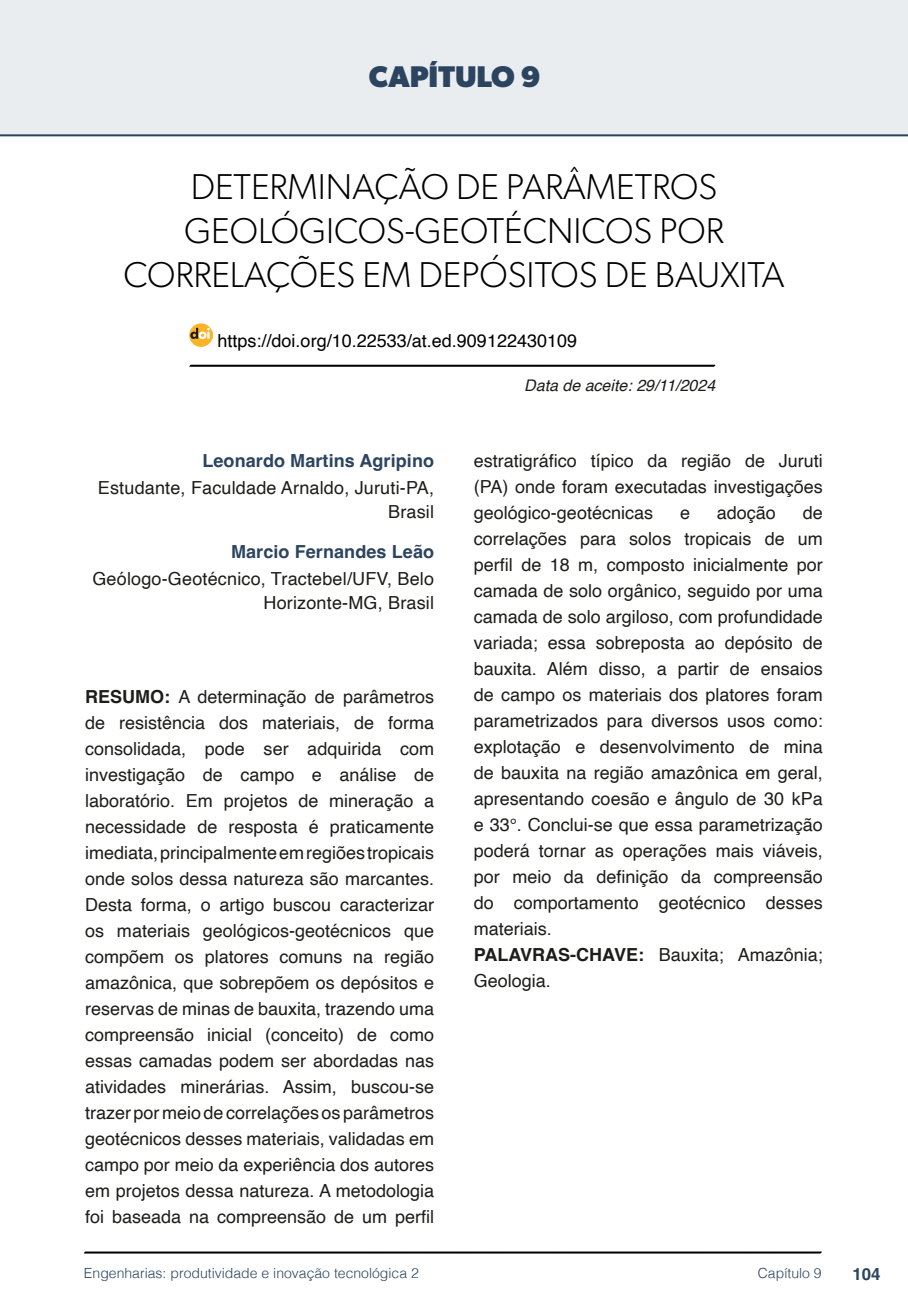
<style>
.page{position:relative;width:908px;height:1304px;background:#fff}
.page>*{position:absolute;margin:0;border:0;box-sizing:border-box;transform-origin:0 0}
.nome_artigos{font:300 36px/44px "Gibson";color:#000;text-align:center}
.capítulos{font:700 30px "Gibson";color:#2b445f}
.Resumos_e_PC_TXT{font:18px/26px "Helvetica";color:#1d1d1b;text-align:justify}
.info_autores{font:18px/24px "Helvetica";letter-spacing:.01em;color:#1d1d1b;text-align:right}
.DOI{font:18px "Helvetica";color:#000}
.nome_autores{font:700 18px "Helvetica";letter-spacing:.005em;color:#2b445f}
.t1{font:700 16.8px "Helvetica";color:#2b445f}
.data{font:italic 16px "Helvetica";color:#1d1d1b}
.t2{font:300 14px "Helvetica";color:#2b445f}
.s1{font-weight:700}
</style>
<div class="page">
<svg style="left:84px;top:1251px;width:737px;height:3px;background:#515151"></svg>
<div style="left:0;top:0;width:907px;height:136px;background:#eaedf0"></div>
<svg style="left:189px;top:364px;width:526px;height:3px;background:#4f4f4f"></svg>
<img style="left:189px;top:323px;width:23px;height:23px">
<div style="left:44px;top:72px;width:68px;height:61px;background:#eaedf0"></div>
<p class="capítulos" style="left:369px;top:58px;width:173px">CAPÍTULO 9</p>
<p class="nome_artigos" style="left:123px;top:164px;width:662px">DETERMINAÇÃO DE PARÂMETROS<br>GEOLÓGICOS-GEOTÉCNICOS POR<br>CORRELAÇÕES EM DEPÓSITOS DE BAUXITA</p>
<p class="DOI" style="left:217px;top:327px;width:361px">https://doi.org/10.22533/at.ed.909122430109</p>
<p class="nome_autores" style="left:202px;top:450px;width:233px">Leonardo Martins Agripino</p>
<p class="info_autores" style="left:98px;top:477px;width:337px">Estudante, Faculdade Arnaldo, Juruti-PA,<br>Brasil</p>
<p class="nome_autores" style="left:231px;top:540px;width:204px">Marcio Fernandes Leão</p>
<p class="info_autores" style="left:92px;top:567px;width:343px">Geólogo-Geotécnico, Tractebel/UFV, Belo<br>Horizonte-MG, Brasil</p>
<p class="Resumos_e_PC_TXT" style="left:85px;top:684px;width:350px"><span class="s1">RESUMO:</span> A determinação de parâmetros de resistência dos materiais, de forma consolidada, pode ser adquirida com investigação de campo e análise de laboratório. Em projetos de mineração a necessidade de resposta é praticamente imediata, principalmente em regiões tropicais onde solos dessa natureza são marcantes.<br>Desta forma, o artigo buscou caracterizar os materiais geológicos-geotécnicos que compõem os platores comuns na região amazônica, que sobrepõem os depósitos e reservas de minas de bauxita, trazendo uma compreensão inicial (conceito) de como essas camadas podem ser abordadas nas atividades minerárias. Assim, buscou-se trazer por meio de correlações os parâmetros geotécnicos desses materiais, validadas em campo por meio da experiência dos autores em projetos dessa natureza. A metodologia foi baseada na compreensão de um perfil</p>
<p class="data" style="left:524px;top:373px;width:192px">Data de aceite: 29/11/2024</p>
<p class="Resumos_e_PC_TXT" style="left:473px;top:448px;width:350px">estratigráfico típico da região de Juruti (PA) onde foram executadas investigações geológico-geotécnicas</p>
<p class="Resumos_e_PC_TXT" style="left:473px;top:500px;width:350px;text-indent:329px">de correlações para solos tropicais de um perfil de 18 m, composto inicialmente por camada de solo orgânico, seguido por uma camada de solo argiloso, com profundidade variada; essa sobreposta ao depósito de bauxita. Além disso, a partir de ensaios de campo os materiais dos platores foram parametrizados para diversos usos como: explotação e desenvolvimento de mina de bauxita na região amazônica em geral, apresentando coesão e ângulo de 30 kPa e 33°. Conclui-se que essa parametrização poderá tornar as operações mais viáveis, por meio da definição da compreensão do comportamento geotécnico desses materiais.</p>
<p class="Resumos_e_PC_TXT" style="left:473px;top:942px;width:350px"><span class="s1">PALAVRAS-CHAVE:</span> Bauxita; Amazônia;<br>Geologia.</p>
<p class="Resumos_e_PC_TXT" style="left:679px;top:500px;width:12px">e</p>
<p class="Resumos_e_PC_TXT" style="left:716px;top:500px;width:61px">adoção</p>
<p class="t2" style="left:84px;top:1261px;width:336px">Engenharias: produtividade e inovação tecnológica 2</p>
<p class="t2" style="left:757px;top:1261px;width:65px">Capítulo 9</p>
<p class="t1" style="left:851px;top:1264px;width:30px">104</p>
</div>
